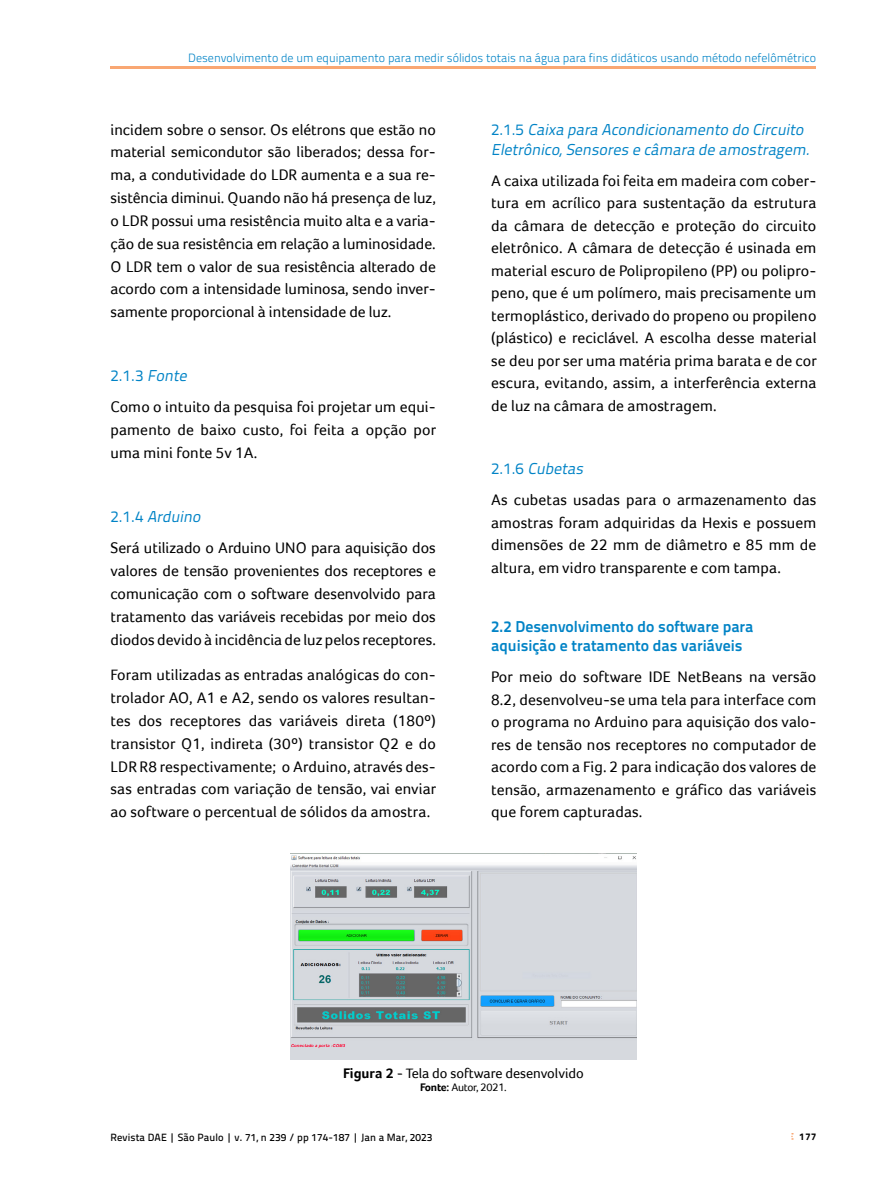
<style>
.page{position:relative;width:893px;height:1191px;background:#fff}
.page>*{position:absolute;margin:0;border:0;box-sizing:border-box;transform-origin:0 0}
.t1{font:15.75px/22.8px "Foco";letter-spacing:.01em;color:#000;text-align:justify}
.t2{font:italic 15.75px/19.5px "Titillium Text 22 L";color:#0083c6}
.t3{font:700 15.75px/19.5px "Titillium Text 22 L";color:#0083c6}
.t4{font:15.75px "Titillium Text 22 L";color:#0083c6}
.t5{font:14.25px "Foco";color:#000}
.t6{font:300 12px "Titillium Text 22 L";color:#0083c6}
.t7{font:11.25px "Foco";letter-spacing:-.02em;color:#000}
.t8{font:500 10.5px "Titillium Text 22 L";letter-spacing:.01em;color:#000}
.t9{font:800 9.75px "Titillium Text 22 L";color:#000}
.s1{font-style:italic}
.s2{font-style:normal}
.s3{font-weight:700}
</style>
<div class="page">
<svg style="left:791px;top:1133px;width:2px;height:6px"></svg>
<img style="left:290px;top:853px;width:347px;height:206px">
<hr style="left:111px;top:66px;width:705px;height:3px;background:#f9a773">
<p class="t6" style="left:188px;top:49px;width:629px">Desenvolvimento de um equipamento para medir sólidos totais na água para fins didáticos usando método nefelômétrico</p>
<p class="t1" style="left:111px;top:118px;width:327px">incidem sobre o sensor. Os elétrons que estão no material semicondutor são liberados; dessa for&shy;ma, a condutividade do LDR aumenta e a sua re&shy;sistência diminui. Quando não há presença de luz, o LDR possui uma resistência muito alta e a varia&shy;ção de sua resistência em relação a luminosidade.<br>O LDR tem o valor de sua resistência alterado de acordo com a intensidade luminosa, sendo inver&shy;samente proporcional à intensidade de luz.</p>
<p class="t4" style="left:111px;top:364px;width:82px">2.1.3 <span class="s1">Fonte</span></p>
<p class="t1" style="left:111px;top:395px;width:327px">Como o intuito da pesquisa foi projetar um equi&shy;pamento de baixo custo, foi feita a opção por uma mini fonte 5v 1A.</p>
<p class="t2" style="left:111px;top:506px;width:95px"><span class="s2">2 . 1 . 4</span> Arduino</p>
<p class="t1" style="left:111px;top:536px;width:327px">Será utilizado o Arduino UNO para aquisição dos valores de tensão provenientes dos receptores e comunicação com o software desenvolvido para tratamento das variáveis recebidas por meio dos diodos devido à incidência de luz pelos receptores.</p>
<p class="t1" style="left:111px;top:663px;width:327px">Foram utilizadas as entradas analógicas do con&shy;trolador AO, A1 e A2, sendo os valores resultan&shy;tes dos receptores das variáveis direta (180º) transistor Q1, indireta (30º) transistor Q2 e do LDR R8 respectivamente; o Arduino, através des&shy;sas entradas com variação de tensão, vai enviar ao software o percentual de sólidos da amostra.</p>
<p class="t2" style="left:491px;top:119px;width:324px"><span class="s2">2 . 1 . 5</span> Caixa para Acondicionamento do Circuito<br>Eletrônico,Sensores e câmara de amostragem.</p>
<p class="t1" style="left:491px;top:169px;width:327px">A caixa utilizada foi feita em madeira com cober&shy;tura em acrílico para sustentação da estrutura da câmara de detecção e proteção do circuito eletrônico. A câmara de detecção é usinada em material escuro de Polipropileno (PP) ou polipro&shy;peno, que é um polímero, mais precisamente um termoplástico, derivado do propeno ou propileno (plástico) e reciclável. A escolha desse material se deu por ser uma matéria prima barata e de cor escura, evitando, assim, a interferência externa de luz na câmara de amostragem.</p>
<p class="t2" style="left:491px;top:458px;width:97px"><span class="s2">2 . 1 . 6</span> Cubetas</p>
<p class="t1" style="left:491px;top:488px;width:327px">As cubetas usadas para o armazenamento das amostras foram adquiridas da Hexis e possuem dimensões de 22 mm de diâmetro e 85 mm de altura, em vidro transparente e com tampa.</p>
<p class="t3" style="left:491px;top:615px;width:264px">2.2 Desenvolvimento do software para aquisição e tratamento das variáveis</p>
<p class="t1" style="left:491px;top:665px;width:327px">Por meio do software IDE NetBeans na versão 8.2, desenvolveu-se uma tela para interface com o programa no Arduino para aquisição dos valo&shy;res de tensão nos receptores no computador de acordo com a Fig. 2 para indicação dos valores de tensão, armazenamento e gráfico das variáveis que forem capturadas.</p>
<p class="t5" style="left:343px;top:1064px;width:242px"><span class="s3">Figura 2</span> - Tela do software desenvolvido</p>
<p class="t7" style="left:420px;top:1080px;width:88px"><span class="s3">Fonte:</span> Autor, 2021.</p>
<p class="t8" style="left:111px;top:1129px;width:323px">Revista DAE | São Paulo | v. 71, n 239 / pp 174-187 | Jan a Mar, 2023</p>
<p class="t9" style="left:799px;top:1129px;width:19px">177</p>
</div>
